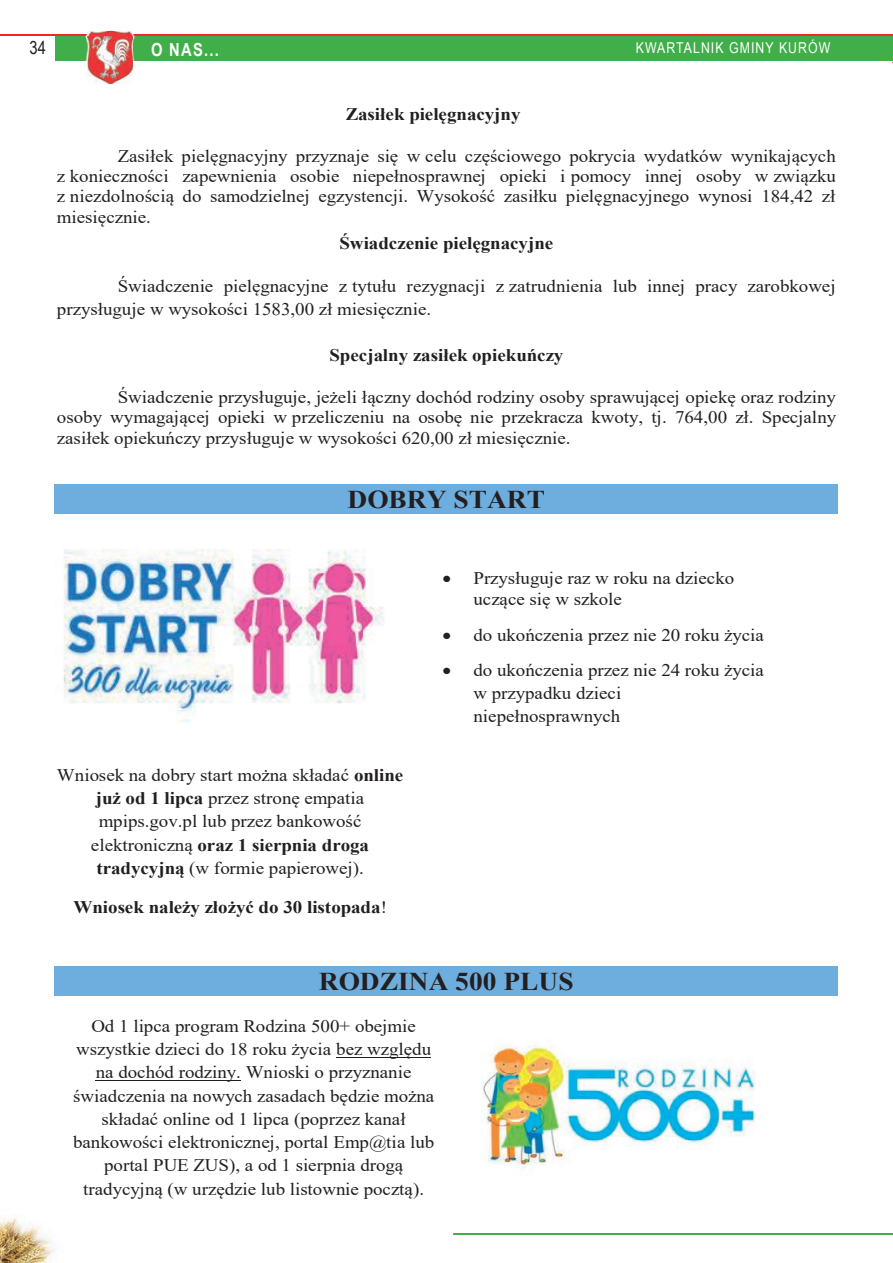
<style>
.page{position:relative;width:893px;height:1263px;background:#fff}
.page>*{position:absolute;margin:0;border:0;box-sizing:border-box;transform-origin:0 0}
.t1{font:700 25.5px "Times New Roman";color:#231f20;scale:1.07 1}
.t2{font:700 18px "Arial Narrow";color:#fff}
.t3{font:18px "Arial Narrow";color:#231f20}
.t4{font:17.7px/23.2px "Times New Roman";color:#231f20;scale:1.07 1}
.t5{font:700 17.7px "Times New Roman";color:#231f20;scale:1.07 1}
.t6{font:15px "Arial Narrow";letter-spacing:.07em;color:#fff}
.s1{font-weight:700}
.s2{font-weight:400}
</style>
<div class="page">
<div style="left:55px;top:35px;width:838px;height:26px;background:#40ae49"></div>
<hr style="left:0;top:34px;width:893px;height:2px;background:#ee2926">
<img style="left:85px;top:30px;width:50px;height:31px">
<img style="left:87px;top:31px;width:46px;height:53px">
<img style="left:87px;top:34px;width:46px;height:27px">
<hr style="left:0;top:1233px;width:893px;height:2px;background:#40ae49">
<img style="left:0;top:1217px;width:55px;height:46px">
<img style="left:0;top:1233px;width:54px;height:2px">
<div style="left:55px;top:484px;width:783px;height:30px;background:#6eaedf"></div>
<div style="left:55px;top:966px;width:783px;height:30px;background:#6eaedf"></div>
<img style="left:63px;top:549px;width:321px;height:173px">
<img style="left:481px;top:1045px;width:274px;height:125px">
<div style="left:55px;top:1000px;width:397px;height:240px;background:#fff"></div>
<hr style="left:336px;top:1057px;width:95px;height:1px;background:#231f20">
<hr style="left:96px;top:1080px;width:145px;height:1px;background:#231f20">
<p class="t3" style="left:30px;top:35px;width:18px">34</p>
<p class="t2" style="left:151px;top:36px;width:69px">O NAS...</p>
<p class="t6" style="left:636px;top:37px;width:196px">KWARTALNIK GMINY KURÓW</p>
<p class="t5" style="left:346px;top:101px;width:165px">Zasiłek pielęgnacyjny</p>
<p class="t4" style="left:57px;top:145px;width:729px;line-height:20.4px;text-align:justify;text-indent:61px">Zasiłek pielęgnacyjny przyznaje się w celu częściowego pokrycia wydatków wynikających z konieczności zapewnienia osobie niepełnosprawnej opieki i pomocy innej osoby w związku z niezdolnością do samodzielnej egzystencji. Wysokość zasiłku pielęgnacyjnego wynosi 184,42 zł miesięcznie.</p>
<p class="t5" style="left:340px;top:230px;width:201px">Świadczenie pielęgnacyjne</p>
<p class="t4" style="left:57px;top:274px;width:729px;text-indent:61px">Świadczenie pielęgnacyjne z tytułu rezygnacji z zatrudnienia lub innej pracy zarobkowej przysługuje w wysokości 1583,00 zł miesięcznie.</p>
<p class="t5" style="left:329px;top:342px;width:220px">Specjalny zasiłek opiekuńczy</p>
<p class="t4" style="left:57px;top:386px;width:730px;line-height:20.4px;text-align:justify;text-indent:61px">Świadczenie przysługuje, jeżeli łączny dochód rodziny osoby sprawującej opiekę oraz rodziny osoby wymagającej opieki w przeliczeniu na osobę nie przekracza kwoty, tj. 764,00 zł. Specjalny zasiłek opiekuńczy przysługuje w wysokości 620,00 zł miesięcznie.</p>
<h1 class="t1" style="left:348px;top:481px;width:186px">DOBRY START</h1>
<p class="t4" style="left:57px;top:762px;width:325px;text-align:center">Wniosek na dobry start można składać <span class="s1">online już od 1 lipca</span> przez stronę empatia mpips.gov.pl lub przez bankowość elektroniczną <span class="s1">oraz 1 sierpnia droga tradycyjną</span> (w formie papierowej).</p>
<p class="t5" style="left:73px;top:894px;width:295px">Wniosek należy złożyć do 30 listopada<span class="s2">!</span></p>
<p class="t4" style="left:473px;top:567px;width:245px;line-height:21.3px;text-indent:-31px">• Przysługuje raz w roku na dziecko uczące się w szkole</p>
<p class="t4" style="left:443px;top:622px;width:302px">• do ukończenia przez nie 20 roku życia</p>
<p class="t4" style="left:473px;top:657px;width:273px;text-indent:-31px">• do ukończenia przez nie 24 roku życia w przypadku dzieci niepełnosprawnych</p>
<h1 class="t1" style="left:319px;top:963px;width:239px">RODZINA 500 PLUS</h1>
<p class="t4" style="left:73px;top:1013px;width:339px;text-align:center">Od 1 lipca program Rodzina 500+ obejmie wszystkie dzieci do 18 roku życia bez względu na dochód rodziny. Wnioski o przyznanie świadczenia na nowych zasadach będzie można składać online od 1 lipca (poprzez kanał bankowości elektronicznej, portal Emp@tia lub portal PUE ZUS), a od 1 sierpnia drogą tradycyjną (w urzędzie lub listownie pocztą).</p>
</div>
